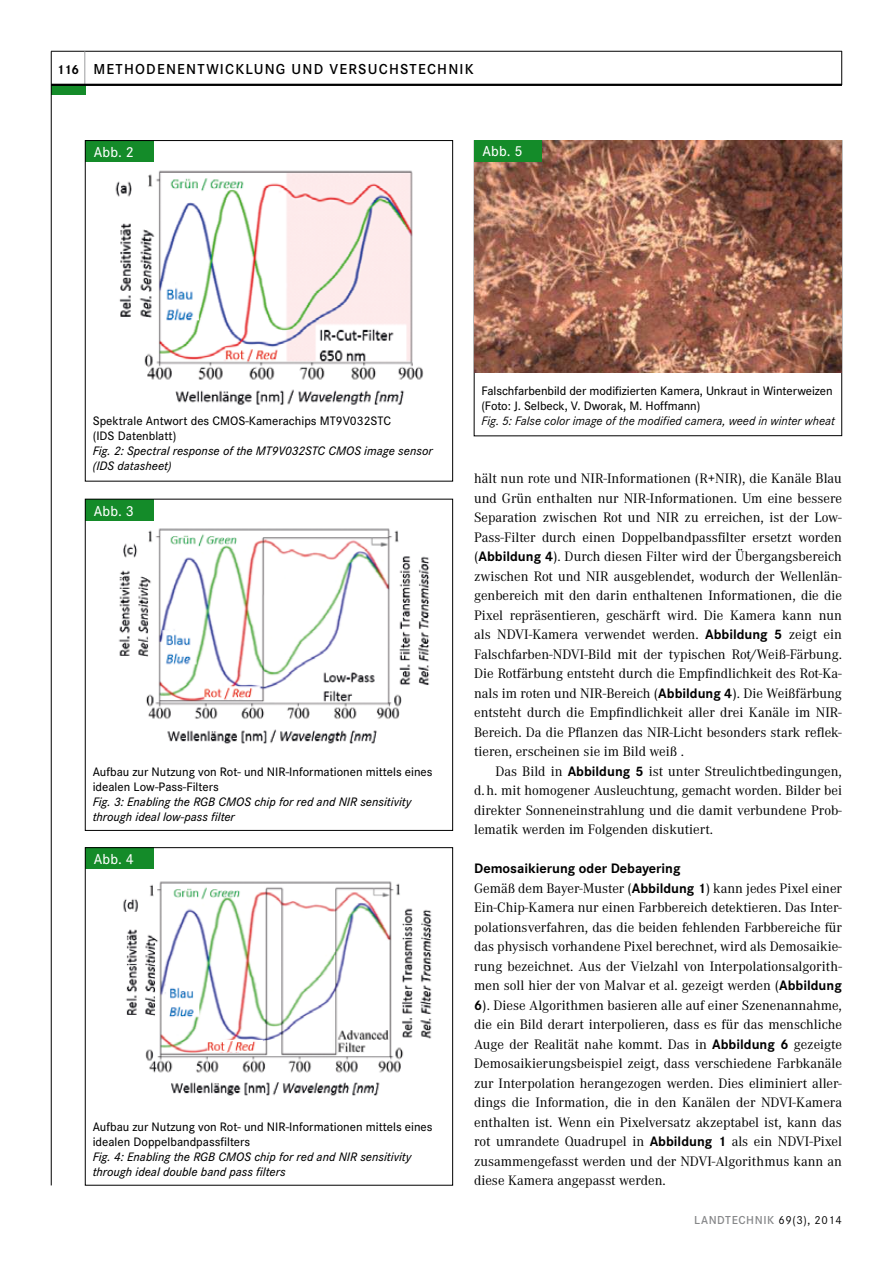
<style>
.page{position:relative;width:893px;height:1263px;background:#fff}
.page>*{position:absolute;margin:0;border:0;box-sizing:border-box;transform-origin:0 0}
.t1{font:600 15px "Corporate S";letter-spacing:.08em;color:#000}
.t2{font:500 15px "Corporate S";color:#fff}
.t3{font:14.25px/19.5px "Corporate A";color:#000;text-align:justify}
.t4{font:700 14.25px "Corporate S";color:#000}
.t5{font:700 13.5px "Corporate S";color:#000}
.t6{font:500 12.75px/15px "Corporate S";color:#000}
.t7{font:italic 500 12.75px/15px "Corporate S";color:#000}
.t8{font:italic 12.75px "Corporate S";color:#000}
.t9{font:600 12px "Corporate S";letter-spacing:.05em;color:#87888a}
.s1{font-family:"Corporate S";font-weight:700}
.s2{font-weight:400;color:#000}
</style>
<div class="page">
<hr style="left:51px;top:51px;width:791px;height:1px;background:#000">
<hr style="left:85px;top:51px;width:1px;height:34px;background:#9c9e9f">
<hr style="left:841px;top:51px;width:1px;height:34px;background:#000">
<div style="left:51px;top:85px;width:34px;height:10px;background:#148b29"></div>
<hr style="left:51px;top:51px;width:1px;height:1134px;background:#000">
<hr style="left:51px;top:84px;width:791px;height:2px;background:#000">
<div style="left:85px;top:499px;width:68px;height:22px;background:#148b29"></div>
<img style="left:118px;top:528px;width:312px;height:216px">
<div style="left:85px;top:499px;width:368px;height:332px;border:1px solid #000"></div>
<div style="left:85px;top:848px;width:68px;height:21px;background:#148b29"></div>
<img style="left:123px;top:881px;width:309px;height:215px">
<div style="left:85px;top:847px;width:368px;height:338px;border:1px solid #000"></div>
<img style="left:474px;top:141px;width:368px;height:231px">
<div style="left:474px;top:140px;width:67px;height:21px;background:#148b29"></div>
<div style="left:85px;top:141px;width:68px;height:21px;background:#148b29"></div>
<img style="left:115px;top:170px;width:309px;height:235px">
<div style="left:85px;top:140px;width:368px;height:341px;border:1px solid #000"></div>
<p class="t5" style="left:57px;top:61px;width:24px">116</p>
<p class="t1" style="left:94px;top:60px;width:382px">METHODENENTWICKLUNG UND VERSUCHSTECHNIK</p>
<p class="t2" style="left:94px;top:143px;width:41px">Abb. 2</p>
<p class="t2" style="left:483px;top:143px;width:41px">Abb. 5</p>
<p class="t6" style="left:481px;top:384px;width:353px">Falschfarbenbild der modifizierten Kamera, Unkraut in Winterweizen (Foto: J. Selbeck, V. Dworak, M. Hoffmann)</p>
<p class="t6" style="left:93px;top:413px;width:300px">Spektrale Antwort des CMOS-Kamerachips MT9V032STC</p>
<p class="t8" style="left:481px;top:414px;width:355px">Fig. 5: False color image of the modified camera, weed in winter wheat</p>
<p class="t6" style="left:93px;top:428px;width:85px">(IDS Datenblatt)</p>
<p class="t7" style="left:93px;top:443px;width:341px">Fig. 2: Spectral response of the MT9V032STC CMOS image sensor (IDS datasheet)</p>
<p class="t3" style="left:474px;top:469px;width:369px">hält nun rote und NIR-Informationen (R+NIR), die Kanäle Blau und Grün enthalten nur NIR-Informationen. Um eine bessere Separation zwischen Rot und NIR zu erreichen, ist der Low-Pass-Filter durch einen Doppelbandpassfilter ersetzt worden (<span class="s1">Abbildung 4</span>). Durch diesen Filter wird der Übergangsbereich zwischen Rot und NIR ausgeblendet, wodurch der Wellenlän&shy;genbereich mit den darin enthaltenen Informationen, die die Pixel repräsentieren, geschärft wird. Die Kamera kann nun als NDVI-Kamera verwendet werden. <span class="s1">Abbildung 5</span> zeigt ein Falschfarben-NDVI-Bild mit der typischen Rot/Weiß-Färbung.<br>Die Rotfärbung entsteht durch die Empfindlichkeit des Rot-Ka&shy;nals im roten und NIR-Bereich (<span class="s1">Abbildung 4</span>). Die Weißfärbung entsteht durch die Empfindlichkeit aller drei Kanäle im NIR-Bereich. Da die Pflanzen das NIR-Licht besonders stark reflek&shy;tieren, erscheinen sie im Bild weiß .</p>
<p class="t3" style="left:474px;top:762px;width:369px;text-indent:21px">Das Bild in <span class="s1">Abbildung 5</span> ist unter Streulichtbedingungen, d.h. mit homogener Ausleuchtung, gemacht worden. Bilder bei direkter Sonneneinstrahlung und die damit verbundene Prob&shy;lematik werden im Folgenden diskutiert.</p>
<p class="t4" style="left:474px;top:860px;width:208px">Demosaikierung oder Debayering</p>
<p class="t3" style="left:474px;top:879px;width:369px">Gemäß dem Bayer-Muster (<span class="s1">Abbildung 1</span>) kann jedes Pixel einer Ein-Chip-Kamera nur einen Farbbereich detektieren. Das Inter&shy;polationsverfahren, das die beiden fehlenden Farbbereiche für das physisch vorhandene Pixel berechnet, wird als Demosaikie&shy;rung bezeichnet. Aus der Vielzahl von Interpolationsalgorith&shy;men soll hier der von Malvar et al. gezeigt werden (<span class="s1">Abbildung 6</span>). Diese Algorithmen basieren alle auf einer Szenenannahme, die ein Bild derart interpolieren, dass es für das menschliche Auge der Realität nahe kommt. Das in <span class="s1">Abbildung 6</span> gezeigte Demosaikierungsbeispiel zeigt, dass verschiedene Farbkanäle zur Interpolation herangezogen werden. Dies eliminiert aller&shy;dings die Information, die in den Kanälen der NDVI-Kamera enthalten ist. Wenn ein Pixelversatz akzeptabel ist, kann das rot umrandete Quadrupel in <span class="s1">Abbildung 1</span> als ein NDVI-Pixel zusammengefasst werden und der NDVI-Algorithmus kann an diese Kamera angepasst werden.</p>
<p class="t2" style="left:94px;top:502px;width:41px">Abb. 3</p>
<p class="t6" style="left:93px;top:764px;width:341px">Aufbau zur Nutzung von Rot- und NIR-Informationen mittels eines idealen Low-Pass-Filters</p>
<p class="t7" style="left:93px;top:794px;width:320px">Fig. 3: Enabling the RGB CMOS chip for red and NIR sensitivity through ideal low-pass filter</p>
<p class="t2" style="left:94px;top:850px;width:41px">Abb. 4</p>
<p class="t6" style="left:93px;top:1119px;width:341px">Aufbau zur Nutzung von Rot- und NIR-Informationen mittels eines idealen Doppelbandpassfilters</p>
<p class="t7" style="left:93px;top:1149px;width:320px">Fig. 4: Enabling the RGB CMOS chip for red and NIR sensitivity through ideal double band pass filters</p>
<p class="t9" style="left:694px;top:1213px;width:149px">LANDTECHNIK <span class="s2">69(3), 2014</span></p>
</div>
